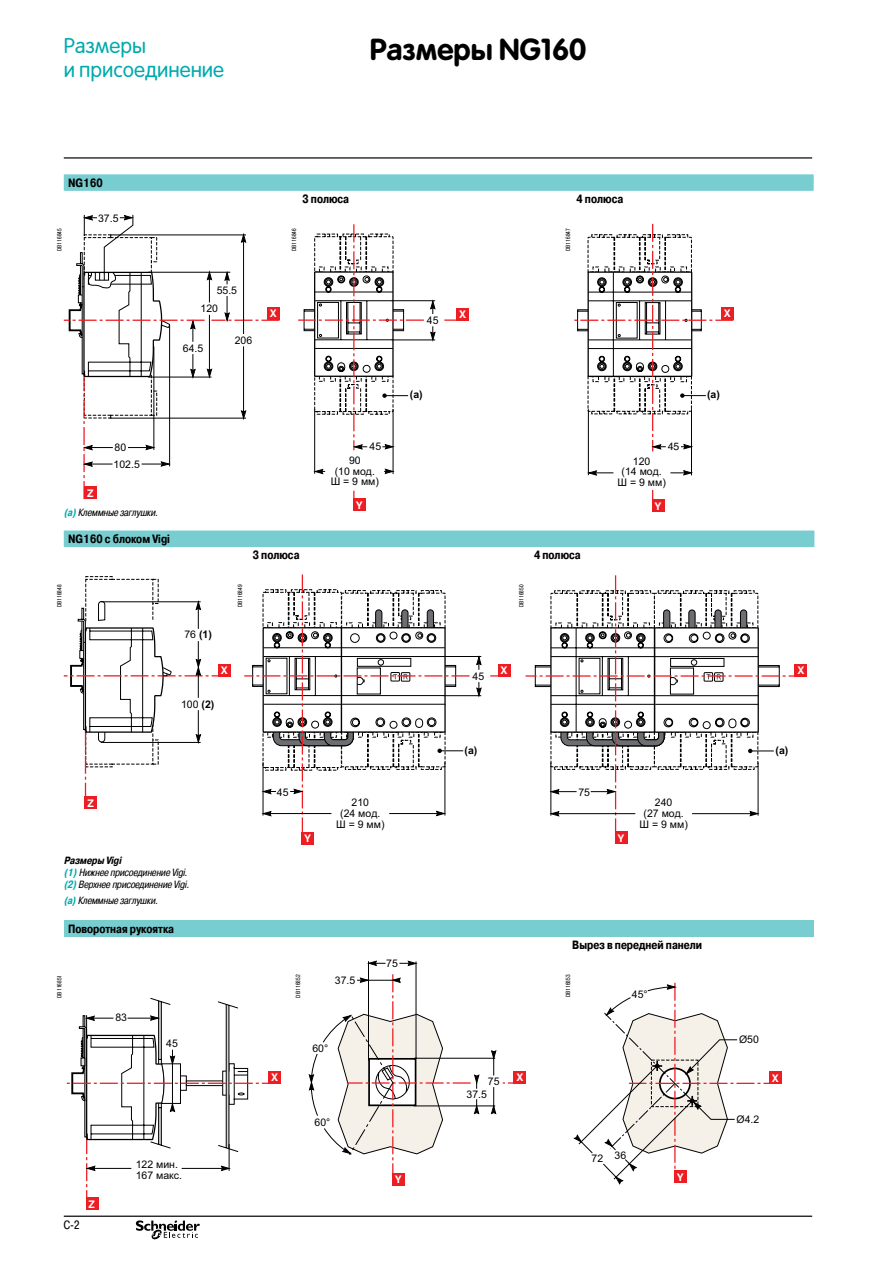
<style>
.page{position:relative;width:893px;height:1263px;background:#fff}
.page>*{position:absolute;margin:0;border:0;box-sizing:border-box;transform-origin:0 0}
.t1{font:700 30px "Rotonda";color:#000}
.t2{font:21px/24px "Rotonda";color:#00aaad}
.t3{font:700 12px "Pragmatica Cond C";color:#000}
.t4{font:12px "Pragmatica Cond C";color:#000}
.t5{font:10.5px/10.8px "Arial";color:#000;text-align:center}
.t6{font:italic 10.5px/12px "Pragmatica Cond C";color:#000}
.t7{font:700 10.5px "Helvetica";color:#fff}
.t8{font:700 10.5px "Arial";color:#000}
.t9{font:10.5px "Helvetica";color:#000}
.t10{font:6px "Pragmatica Cond C";color:#000}
.s1{font-weight:700;color:#00aaad}
.s2{font-weight:400}
.s3{font-weight:700}
</style>
<div class="page">
<hr style="left:64px;top:157px;width:748px;height:2px;background:#000">
<hr style="left:64px;top:1215px;width:748px;height:2px;background:#000">
<svg style="left:136px;top:1220px;width:64px;height:19px"></svg>
<svg style="left:64px;top:174px;width:750px;height:17px;background:#7bced2"></svg>
<svg style="left:64px;top:214px;width:215px;height:286px"></svg>
<div style="left:267px;top:307px;width:12px;height:13px;background:#ed1d24"></div>
<div style="left:85px;top:486px;width:12px;height:13px;background:#ed1d24"></div>
<svg style="left:444px;top:319px;width:12px;height:2px"></svg>
<hr style="left:392px;top:340px;width:43px;height:1px;background:#000">
<svg style="left:431px;top:301px;width:4px;height:13px"></svg>
<svg style="left:431px;top:326px;width:4px;height:14px"></svg>
<hr style="left:392px;top:300px;width:43px;height:1px;background:#000">
<hr style="left:393px;top:409px;width:1px;height:65px;background:#000">
<hr style="left:314px;top:409px;width:1px;height:65px;background:#000">
<svg style="left:315px;top:469px;width:10px;height:5px"></svg>
<svg style="left:384px;top:469px;width:9px;height:5px"></svg>
<svg style="left:298px;top:224px;width:126px;height:226px"></svg>
<div style="left:456px;top:308px;width:13px;height:13px;background:#ed1d24"></div>
<div style="left:353px;top:498px;width:12px;height:13px;background:#ed1d24"></div>
<hr style="left:691px;top:409px;width:1px;height:66px;background:#000">
<hr style="left:588px;top:409px;width:1px;height:66px;background:#000">
<svg style="left:588px;top:470px;width:25px;height:6px"></svg>
<svg style="left:670px;top:470px;width:21px;height:5px"></svg>
<svg style="left:574px;top:224px;width:159px;height:227px"></svg>
<div style="left:652px;top:499px;width:12px;height:13px;background:#ed1d24"></div>
<div style="left:721px;top:307px;width:12px;height:13px;background:#ed1d24"></div>
<div style="left:64px;top:530px;width:750px;height:17px;background:#78cdd1"></div>
<svg style="left:64px;top:576px;width:166px;height:233px"></svg>
<div style="left:218px;top:664px;width:12px;height:12px;background:#ed1d24"></div>
<div style="left:85px;top:796px;width:12px;height:13px;background:#ed1d24"></div>
<hr style="left:444px;top:695px;width:37px;height:1px;background:#000">
<svg style="left:477px;top:657px;width:4px;height:13px"></svg>
<svg style="left:477px;top:682px;width:4px;height:14px"></svg>
<hr style="left:444px;top:656px;width:37px;height:1px;background:#000">
<svg style="left:244px;top:574px;width:225px;height:270px"></svg>
<div style="left:498px;top:664px;width:12px;height:12px;background:#ed1d24"></div>
<div style="left:302px;top:832px;width:12px;height:12px;background:#ed1d24"></div>
<svg style="left:525px;top:575px;width:270px;height:269px"></svg>
<div style="left:795px;top:664px;width:12px;height:13px;background:#ed1d24"></div>
<div style="left:615px;top:831px;width:12px;height:13px;background:#ed1d24"></div>
<div style="left:64px;top:920px;width:750px;height:17px;background:#78cdd1"></div>
<svg style="left:66px;top:998px;width:203px;height:204px"></svg>
<hr style="left:92px;top:1168px;width:39px;height:1px;background:#000">
<hr style="left:182px;top:1168px;width:44px;height:1px;background:#000">
<div style="left:269px;top:1071px;width:12px;height:13px;background:#ed1d24"></div>
<div style="left:86px;top:1197px;width:12px;height:13px;background:#ed1d24"></div>
<svg style="left:503px;top:1082px;width:11px;height:2px"></svg>
<hr style="left:414px;top:1105px;width:81px;height:1px;background:#000">
<svg style="left:491px;top:1087px;width:5px;height:27px"></svg>
<svg style="left:491px;top:1051px;width:5px;height:24px"></svg>
<hr style="left:368px;top:961px;width:1px;height:99px;background:#000">
<svg style="left:399px;top:961px;width:17px;height:4px"></svg>
<svg style="left:369px;top:961px;width:17px;height:4px"></svg>
<hr style="left:414px;top:1058px;width:81px;height:1px;background:#000">
<svg style="left:309px;top:974px;width:170px;height:208px"></svg>
<hr style="left:416px;top:961px;width:1px;height:98px;background:#000">
<div style="left:514px;top:1071px;width:12px;height:13px;background:#ed1d24"></div>
<div style="left:392px;top:1173px;width:12px;height:13px;background:#ed1d24"></div>
<svg style="left:574px;top:983px;width:195px;height:201px"></svg>
<div style="left:769px;top:1071px;width:12px;height:13px;background:#ed1d24"></div>
<div style="left:674px;top:1170px;width:12px;height:13px;background:#ed1d24"></div>
<h2 class="t2" style="left:64px;top:34px;width:162px">Размеры<br>и присоединение</h2>
<h1 class="t1" style="left:370px;top:32px;width:218px">Размеры NG160</h1>
<p class="t3" style="left:68px;top:176px;width:36px">NG160</p>
<p class="t10" style="left:56px;top:251px;width:24px;rotate:-90deg">DB116845</p>
<p class="t5" style="left:98px;top:213px;width:22px">37.5</p>
<p class="t5" style="left:217px;top:285px;width:22px">55.5</p>
<p class="t5" style="left:201px;top:303px;width:19px">120</p>
<p class="t5" style="left:183px;top:343px;width:22px">64.5</p>
<p class="t5" style="left:235px;top:335px;width:19px">206</p>
<p class="t3" style="left:302px;top:192px;width:48px">3 полюса</p>
<p class="t3" style="left:577px;top:192px;width:48px">4 полюса</p>
<p class="t10" style="left:291px;top:251px;width:24px;rotate:-90deg">DB116846</p>
<p class="t10" style="left:565px;top:251px;width:24px;rotate:-90deg">DB116847</p>
<p class="t7" style="left:270px;top:307px;width:9px">X</p>
<p class="t5" style="left:427px;top:315px;width:13px">45</p>
<p class="t7" style="left:459px;top:309px;width:9px">X</p>
<p class="t8" style="left:410px;top:387px;width:14px">(a)</p>
<p class="t7" style="left:724px;top:308px;width:9px">X</p>
<p class="t8" style="left:707px;top:388px;width:14px">(a)</p>
<p class="t7" style="left:87px;top:486px;width:8px">Z</p>
<p class="t5" style="left:114px;top:440px;width:28px;line-height:16.2px;text-align:left">80<br>102.5</p>
<p class="t6" style="left:64px;top:507px;width:96px"><span class="s1">(a)</span> Клеммные заглушки.</p>
<p class="t3" style="left:68px;top:532px;width:104px">NG160 с блоком Vigi</p>
<p class="t10" style="left:56px;top:607px;width:24px;rotate:-90deg">DB116848</p>
<p class="t5" style="left:370px;top:441px;width:13px">45</p>
<p class="t5" style="left:331px;top:455px;width:50px">90<br>(10 мод.<br>Ш = 9 мм)</p>
<p class="t7" style="left:356px;top:499px;width:9px">Y</p>
<p class="t8" style="left:184px;top:628px;width:29px"><span class="s2">76</span> (1)</p>
<p class="t10" style="left:237px;top:607px;width:24px;rotate:-90deg">DB116849</p>
<p class="t7" style="left:221px;top:664px;width:9px">X</p>
<p class="t5" style="left:181px;top:699px;width:35px">100 <span class="s3">(2)</span></p>
<p class="t3" style="left:253px;top:548px;width:48px">3 полюса</p>
<p class="t3" style="left:534px;top:548px;width:48px">4 полюса</p>
<p class="t10" style="left:518px;top:607px;width:24px;rotate:-90deg">DB116850</p>
<p class="t5" style="left:472px;top:671px;width:13px">45</p>
<p class="t7" style="left:500px;top:664px;width:9px">X</p>
<p class="t9" style="left:668px;top:441px;width:13px">45</p>
<p class="t5" style="left:618px;top:456px;width:50px">120<br>(14 мод.<br>Ш = 9 мм)</p>
<p class="t7" style="left:655px;top:500px;width:9px">Y</p>
<p class="t7" style="left:87px;top:797px;width:8px">Z</p>
<p class="t6" style="left:64px;top:854px;width:127px"><span class="s3">Размеры Vigi<br></span><span class="s1">(1)</span> Нижнее присоединение Vigi. <span class="s1">(2)</span> Верхнее присоединение Vigi.</p>
<p class="t6" style="left:64px;top:894px;width:96px"><span class="s1">(a)</span> Клеммные заглушки.</p>
<p class="t3" style="left:68px;top:922px;width:107px">Поворотная рукоятка</p>
<p class="t10" style="left:56px;top:998px;width:24px;rotate:-90deg">DB116851</p>
<p class="t5" style="left:115px;top:1012px;width:13px">83</p>
<p class="t5" style="left:166px;top:1038px;width:13px">45</p>
<p class="t4" style="left:64px;top:1218px;width:17px">C-2</p>
<p class="t7" style="left:89px;top:1198px;width:8px">Z</p>
<p class="t5" style="left:136px;top:1159px;width:48px;text-align:left">122 мин.<br>167 макс.</p>
<p class="t8" style="left:464px;top:743px;width:14px">(a)</p>
<p class="t5" style="left:277px;top:787px;width:13px">45</p>
<p class="t5" style="left:578px;top:787px;width:13px">75</p>
<p class="t5" style="left:336px;top:797px;width:50px">210<br>(24 мод.<br>Ш = 9 мм)</p>
<p class="t5" style="left:640px;top:797px;width:50px">240<br>(27 мод.<br>Ш = 9 мм)</p>
<p class="t7" style="left:304px;top:832px;width:9px">Y</p>
<p class="t7" style="left:617px;top:832px;width:9px">Y</p>
<p class="t3" style="left:572px;top:938px;width:131px">Вырез в передней панели</p>
<p class="t5" style="left:386px;top:958px;width:13px">75</p>
<p class="t10" style="left:295px;top:997px;width:24px;rotate:-90deg">DB116852</p>
<p class="t5" style="left:335px;top:975px;width:22px">37.5</p>
<p class="t10" style="left:565px;top:997px;width:24px;rotate:-90deg">DB116853</p>
<p class="t5" style="left:632px;top:989px;width:17px">45°</p>
<p class="t5" style="left:312px;top:1043px;width:17px">60°</p>
<p class="t7" style="left:271px;top:1072px;width:9px">X</p>
<p class="t5" style="left:488px;top:1076px;width:13px">75</p>
<p class="t7" style="left:516px;top:1071px;width:9px">X</p>
<p class="t5" style="left:466px;top:1089px;width:22px">37.5</p>
<p class="t5" style="left:315px;top:1116px;width:17px">60°</p>
<p class="t5" style="left:592px;top:1153px;width:13px">72</p>
<p class="t5" style="left:615px;top:1149px;width:13px">36</p>
<p class="t7" style="left:395px;top:1173px;width:9px">Y</p>
<p class="t7" style="left:677px;top:1170px;width:9px">Y</p>
<p class="t7" style="left:797px;top:665px;width:9px">X</p>
<p class="t8" style="left:776px;top:743px;width:14px">(a)</p>
<p class="t5" style="left:739px;top:1034px;width:21px">Ø50</p>
<p class="t7" style="left:772px;top:1071px;width:9px">X</p>
<p class="t5" style="left:737px;top:1114px;width:24px">Ø4.2</p>
</div>
